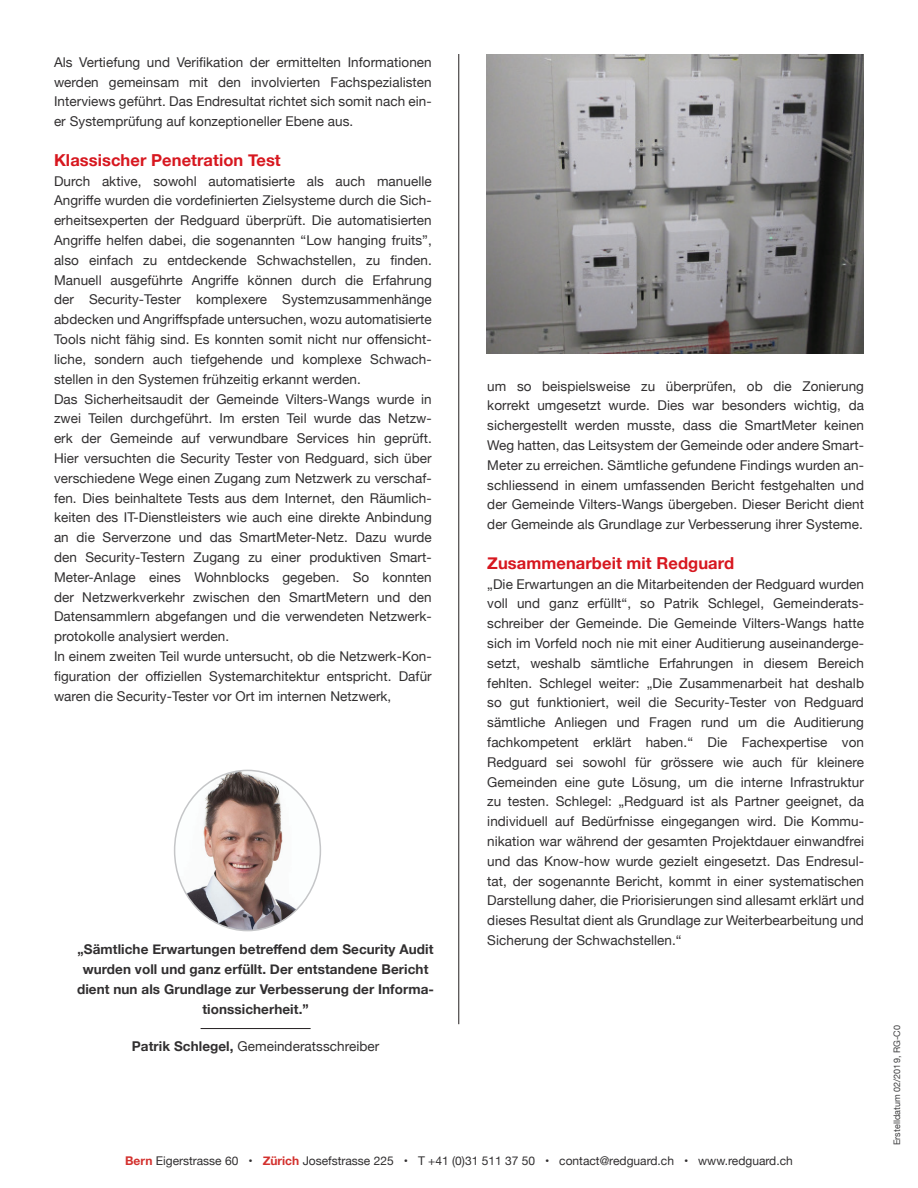
<style>
.page{position:relative;width:918px;height:1188px;background:#fff}
.page>*{position:absolute;margin:0;border:0;box-sizing:border-box;transform-origin:0 0}
.t1{font:700 16.5px "Helvetica Neue";letter-spacing:.005em;color:#d7171f}
.t2{font:13.5px/19.8px "Helvetica Neue";letter-spacing:.005em;color:#312f30;text-align:justify}
.t3{font:700 13.5px/19.8px "Helvetica Neue";letter-spacing:.005em;color:#312f30;text-align:center}
.t4{font:12px "Helvetica Neue";color:#312f30}
.t5{font:9px "Helvetica Neue";letter-spacing:.005em;color:#3e3e3f}
.s1{color:#231f20}
.s2{font-weight:700}
.s3{font-weight:700;color:#d3312e}
</style>
<div class="page">
<img style="left:175px;top:770px;width:145px;height:161px">
<img style="left:486px;top:54px;width:378px;height:300px">
<hr style="left:459px;top:54px;width:1px;height:970px;background:#231f20">
<hr style="left:201px;top:1028px;width:110px;height:1px;background:#231f20">
<p class="t2" style="left:54px;top:53px;width:379px">Als Vertiefung und Verifikation der ermittelten Informationen werden gemeinsam mit den involvierten Fachspezialisten Interviews geführt. Das Endresultat richtet sich somit nach ein&shy;er Systemprüfung auf konzeptioneller Ebene aus.</p>
<p class="t1" style="left:54px;top:147px;width:228px">Klassischer Penetration Test</p>
<p class="t2" style="left:54px;top:172px;width:379px;text-align:left">Durch aktive, sowohl automatisierte als auch manuelle Angriffe wurden die vordefinierten Zielsysteme durch die Sich&shy;erheitsexperten der Redguard überprüft. Die automatisierten Angriffe helfen dabei, die sogenannten “Low hanging fruits”, also einfach zu entdeckende Schwachstellen, zu finden.<br>Manuell ausgeführte Angriffe können durch die Erfahrung der Security-Tester komplexere Systemzusammenhänge abdecken und Angriffspfade untersuchen, wozu automatisierte Tools nicht fähig sind. Es konnten somit nicht nur offensicht&shy;liche, sondern auch tiefgehende und komplexe Schwach&shy;stellen in den Systemen frühzeitig erkannt werden.<br>Das Sicherheitsaudit der Gemeinde Vilters-Wangs wurde in zwei Teilen durchgeführt. Im ersten Teil wurde das Netzw&shy;erk der Gemeinde auf verwundbare Services hin geprüft.<br>Hier versuchten die Security Tester von Redguard, sich über verschiedene Wege einen Zugang zum Netzwerk zu verschaf&shy;fen. Dies beinhaltete Tests aus dem Internet, den Räumlich&shy;keiten des IT-Dienstleisters wie auch eine direkte Anbindung an die Serverzone und das SmartMeter-Netz. Dazu wurde den Security-Testern Zugang zu einer produktiven Smart-Meter-Anlage eines Wohnblocks gegeben. So konnten der Netzwerkverkehr zwischen den SmartMetern und den Datensammlern abgefangen und die verwendeten Netzwerk&shy;protokolle analysiert werden.<br>In einem zweiten Teil wurde untersucht, ob die Netzwerk-Kon&shy;figuration der offiziellen Systemarchitektur entspricht. Dafür waren die Security-Tester vor Ort im internen Netzwerk,</p>
<p class="t3" style="left:77px;top:940px;width:358px">„Sämtliche Erwartungen betreffend dem Security Audit wurden voll und ganz erfüllt. Der entstandene Bericht dient nun als Grundlage zur Verbesserung der Informa&shy;tionssicherheit.<span class="s1">”</span></p>
<p class="t2" style="left:132px;top:1037px;width:249px"><span class="s2">Patrik Schlegel,</span> Gemeinderatsschreiber</p>
<p class="t2" style="left:487px;top:377px;width:378px">um so beispielsweise zu überprüfen, ob die Zonierung korrekt umgesetzt wurde. Dies war besonders wichtig, da sichergestellt werden musste, dass die SmartMeter keinen Weg hatten, das Leitsystem der Gemeinde oder andere Smart-Meter zu erreichen. Sämtliche gefundene Findings wurden an&shy;schliessend in einem umfassenden Bericht festgehalten und der Gemeinde Vilters-Wangs übergeben. Dieser Bericht dient der Gemeinde als Grundlage zur Verbesserung ihrer Systeme.</p>
<p class="t1" style="left:487px;top:550px;width:248px">Zusammenarbeit mit Redguard</p>
<p class="t2" style="left:487px;top:575px;width:378px">„Die Erwartungen an die Mitarbeitenden der Redguard wurden voll und ganz erfüllt“, so Patrik Schlegel, Gemeinderats&shy;schreiber der Gemeinde. Die Gemeinde Vilters-Wangs hatte sich im Vorfeld noch nie mit einer Auditierung auseinanderge&shy;setzt, weshalb sämtliche Erfahrungen in diesem Bereich fehlten. Schlegel weiter: „Die Zusammenarbeit hat deshalb so gut funktioniert, weil die Security-Tester von Redguard sämtliche Anliegen und Fragen rund um die Auditierung fachkompetent erklärt haben.“ Die Fachexpertise von Redguard sei sowohl für grössere wie auch für kleinere Gemeinden eine gute Lösung, um die interne Infrastruktur zu testen. Schlegel: „Redguard ist als Partner geeignet, da individuell auf Bedürfnisse eingegangen wird. Die Kommu&shy;nikation war während der gesamten Projektdauer einwandfrei und das Know-how wurde gezielt eingesetzt. Das Endresul&shy;tat, der sogenannte Bericht, kommt in einer systematischen Darstellung daher, die Priorisierungen sind allesamt erklärt und dieses Resultat dient als Grundlage zur Weiterbearbeitung und Sicherung der Schwachstellen.“</p>
<p class="t4" style="left:125px;top:1152px;width:669px"><span class="s3">Bern</span> Eigerstrasse 60 • <span class="s3">Zürich</span> Josefstrasse 225 • T +41 (0)31 511 37 50 • contact@redguard.ch • www.redguard.ch</p>
<p class="t5" style="left:891px;top:1145px;width:122px;rotate:-90deg">Erstelldatum 02/2019, RG-C0</p>
</div>
